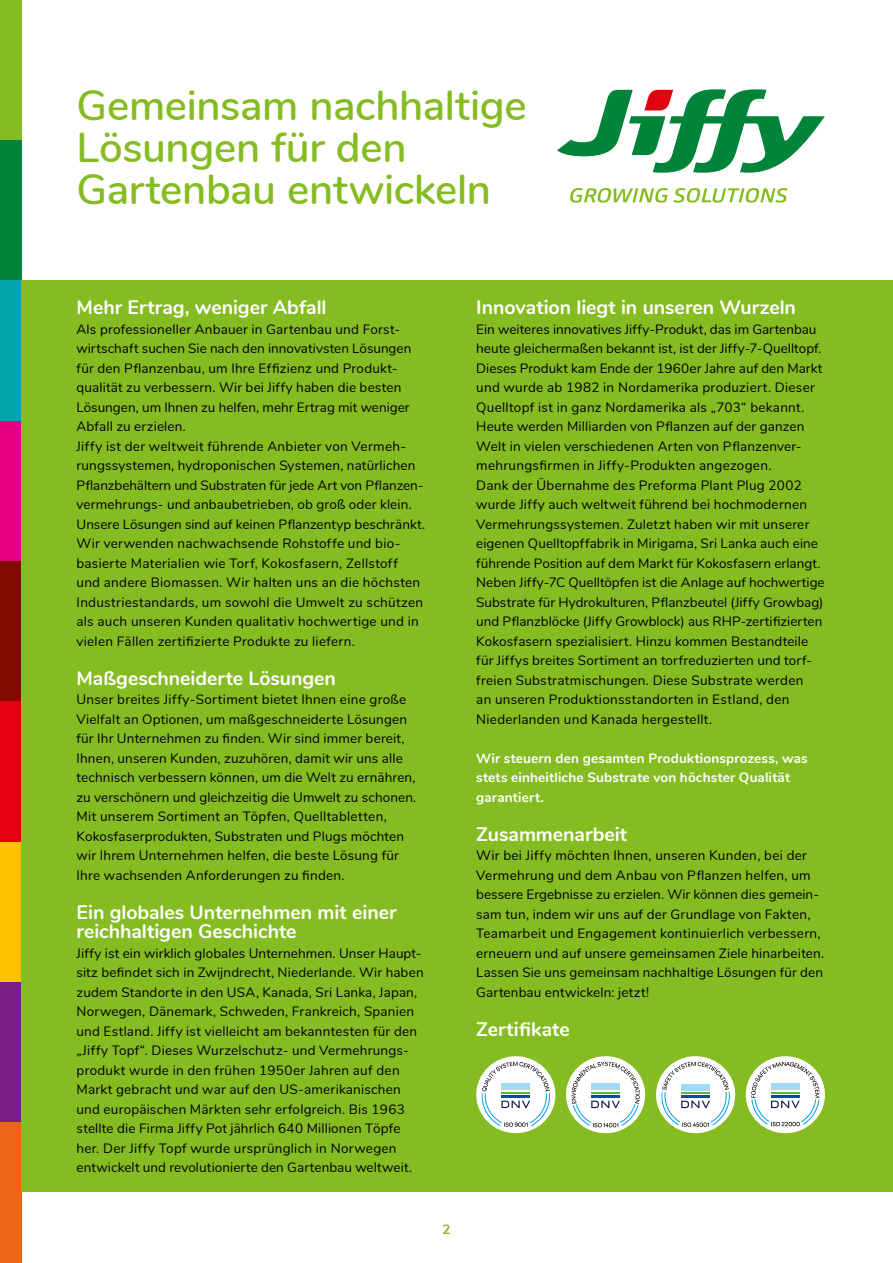
<style>
.page{position:relative;width:893px;height:1263px;background:#fff}
.page>*{position:absolute;margin:0;border:0;box-sizing:border-box;transform-origin:0 0}
.t1{font:600 42px/42px "Nunito";letter-spacing:-.01em;color:#85bc22}
.t2{font:700 19.5px/19.5px "Nunito";color:#fff}
.t3{font:13.5px/19.5px "Nunito";letter-spacing:.015em;color:#000}
.t4{font:700 13.5px/19.5px "Nunito";letter-spacing:.01em;color:#fff}
.t5{font:700 13.5px "Nunito";color:#85bc22}
</style>
<div class="page">
<div style="left:0;top:0;width:21px;height:140px;background:#85bc22"></div>
<div style="left:0;top:140px;width:21px;height:141px;background:#00843a"></div>
<div style="left:0;top:281px;width:21px;height:140px;background:#00a3a6"></div>
<div style="left:0;top:421px;width:21px;height:140px;background:#e5007d"></div>
<div style="left:0;top:561px;width:21px;height:141px;background:#800b00"></div>
<div style="left:0;top:702px;width:21px;height:140px;background:#e3000f"></div>
<div style="left:0;top:842px;width:21px;height:140px;background:#fdc300"></div>
<div style="left:0;top:982px;width:21px;height:141px;background:#791f82"></div>
<div style="left:0;top:1123px;width:21px;height:140px;background:#ec6617"></div>
<div style="left:21px;top:281px;width:872px;height:911px;background:#85bc22"></div>
<svg style="left:557px;top:89px;width:268px;height:84px"></svg>
<svg style="left:570px;top:188px;width:217px;height:15px"></svg>
<div style="left:566px;top:1056px;width:79px;height:77px;background:#fff;border-radius:50%"></div>
<svg style="left:571px;top:1061px;width:69px;height:66px"></svg>
<div style="left:656px;top:1056px;width:79px;height:77px;background:#fff;border-radius:50%"></div>
<svg style="left:661px;top:1061px;width:69px;height:66px"></svg>
<div style="left:746px;top:1056px;width:79px;height:77px;background:#fff;border-radius:50%"></div>
<svg style="left:751px;top:1061px;width:69px;height:65px"></svg>
<div style="left:476px;top:1056px;width:79px;height:77px;background:#fff;border-radius:50%"></div>
<svg style="left:482px;top:1061px;width:68px;height:66px"></svg>
<h1 class="t1" style="left:77px;top:82px;width:452px">Gemeinsam nachhaltige<br>Lösungen für den<br>Gartenbau entwickeln</h1>
<h2 class="t2" style="left:77px;top:296px;width:252px">Mehr Ertrag, weniger Abfall</h2>
<p class="t3" style="left:77px;top:318px;width:350px">Als professioneller Anbauer in Gartenbau und Forst&shy;wirtschaft suchen Sie nach den innovativsten Lösungen für den Pflanzenbau, um Ihre Effizienz und Produkt&shy;qualität zu verbessern. Wir bei Jiffy haben die besten Lösungen, um Ihnen zu helfen, mehr Ertrag mit weniger Abfall zu erzielen.<br>Jiffy ist der weltweit führende Anbieter von Vermeh&shy;rungssystemen, hydroponischen Systemen, natürlichen Pflanzbehältern und Substraten für jede Art von Pflanzen&shy;vermehrungs- und anbaubetrieben, ob groß oder klein.<br>Unsere Lösungen sind auf keinen Pflanzentyp beschränkt.<br>Wir verwenden nachwachsende Rohstoffe und bio&shy;basierte Materialien wie Torf, Kokosfasern, Zellstoff<br>und andere Biomassen. Wir halten uns an die höchsten Industriestandards, um sowohl die Umwelt zu schützen als auch unseren Kunden qualitativ hochwertige und in vielen Fällen zertifizierte Produkte zu liefern.</p>
<h2 class="t2" style="left:77px;top:667px;width:261px">Maßgeschneiderte Lösungen</h2>
<p class="t3" style="left:77px;top:689px;width:341px">Unser breites Jiffy-Sortiment bietet Ihnen eine große Vielfalt an Optionen, um maßgeschneiderte Lösungen für Ihr Unternehmen zu finden. Wir sind immer bereit, Ihnen, unseren Kunden, zuzuhören, damit wir uns alle technisch verbessern können, um die Welt zu ernähren, zu verschönern und gleichzeitig die Umwelt zu schonen.<br>Mit unserem Sortiment an Töpfen, Quelltabletten, Kokosfaserprodukten, Substraten und Plugs möchten wir Ihrem Unternehmen helfen, die beste Lösung für Ihre wachsenden Anforderungen zu finden.</p>
<h2 class="t2" style="left:77px;top:901px;width:321px">Ein globales Unternehmen mit einer reichhaltigen Geschichte</h2>
<p class="t3" style="left:77px;top:942px;width:349px">Jiffy ist ein wirklich globales Unternehmen. Unser Haupt&shy;sitz befindet sich in Zwijndrecht, Niederlande. Wir haben zudem Standorte in den USA, Kanada, Sri Lanka, Japan, Norwegen, Dänemark, Schweden, Frankreich, Spanien und Estland. Jiffy ist vielleicht am bekanntesten für den „Jiffy Topf“. Dieses Wurzelschutz- und Vermehrungs&shy;produkt wurde in den frühen 1950er Jahren auf den Markt gebracht und war auf den US-amerikanischen und europäischen Märkten sehr erfolgreich. Bis 1963 stellte die Firma Jiffy Pot jährlich 640 Millionen Töpfe her. Der Jiffy Topf wurde ursprünglich in Norwegen entwickelt und revolutionierte den Gartenbau weltweit.</p>
<p class="t5" style="left:442px;top:1219px;width:10px">2</p>
<h2 class="t2" style="left:476px;top:296px;width:321px">Innovation liegt in unseren Wurzeln</h2>
<p class="t3" style="left:476px;top:318px;width:350px">Ein weiteres innovatives Jiffy-Produkt, das im Gartenbau heute gleichermaßen bekannt ist, ist der Jiffy-7-Quelltopf.<br>Dieses Produkt kam Ende der 1960er Jahre auf den Markt und wurde ab 1982 in Nordamerika produziert. Dieser Quelltopf ist in ganz Nordamerika als „703“ bekannt.<br>Heute werden Milliarden von Pflanzen auf der ganzen Welt in vielen verschiedenen Arten von Pflanzenver&shy;mehrungsfirmen in Jiffy-Produkten angezogen.<br>Dank der Übernahme des Preforma Plant Plug 2002 wurde Jiffy auch weltweit führend bei hochmodernen Vermehrungssystemen. Zuletzt haben wir mit unserer eigenen Quelltopffabrik in Mirigama, Sri Lanka auch eine führende Position auf dem Markt für Kokosfasern erlangt.<br>Neben Jiffy-7C Quelltöpfen ist die Anlage auf hochwertige Substrate für Hydrokulturen, Pflanzbeutel (Jiffy Growbag) und Pflanzblöcke (Jiffy Growblock) aus RHP-zertifizierten Kokosfasern spezialisiert. Hinzu kommen Bestandteile für Jiffys breites Sortiment an torfreduzierten und torf&shy;freien Substratmischungen. Diese Substrate werden<br>an unseren Produktionsstandorten in Estland, den Niederlanden und Kanada hergestellt.</p>
<p class="t4" style="left:476px;top:747px;width:333px">Wir steuern den gesamten Produktionsprozess, was stets einheitliche Substrate von höchster Qualität garantiert.</p>
<h2 class="t2" style="left:476px;top:823px;width:152px">Zusammenarbeit</h2>
<p class="t3" style="left:476px;top:845px;width:350px">Wir bei Jiffy möchten Ihnen, unseren Kunden, bei der Vermehrung und dem Anbau von Pflanzen helfen, um bessere Ergebnisse zu erzielen. Wir können dies gemein&shy;sam tun, indem wir uns auf der Grundlage von Fakten, Teamarbeit und Engagement kontinuierlich verbessern, erneuern und auf unsere gemeinsamen Ziele hinarbeiten.<br>Lassen Sie uns gemeinsam nachhaltige Lösungen für den Gartenbau entwickeln: jetzt!</p>
<h2 class="t2" style="left:476px;top:1018px;width:95px">Zertifikate</h2>
</div>
